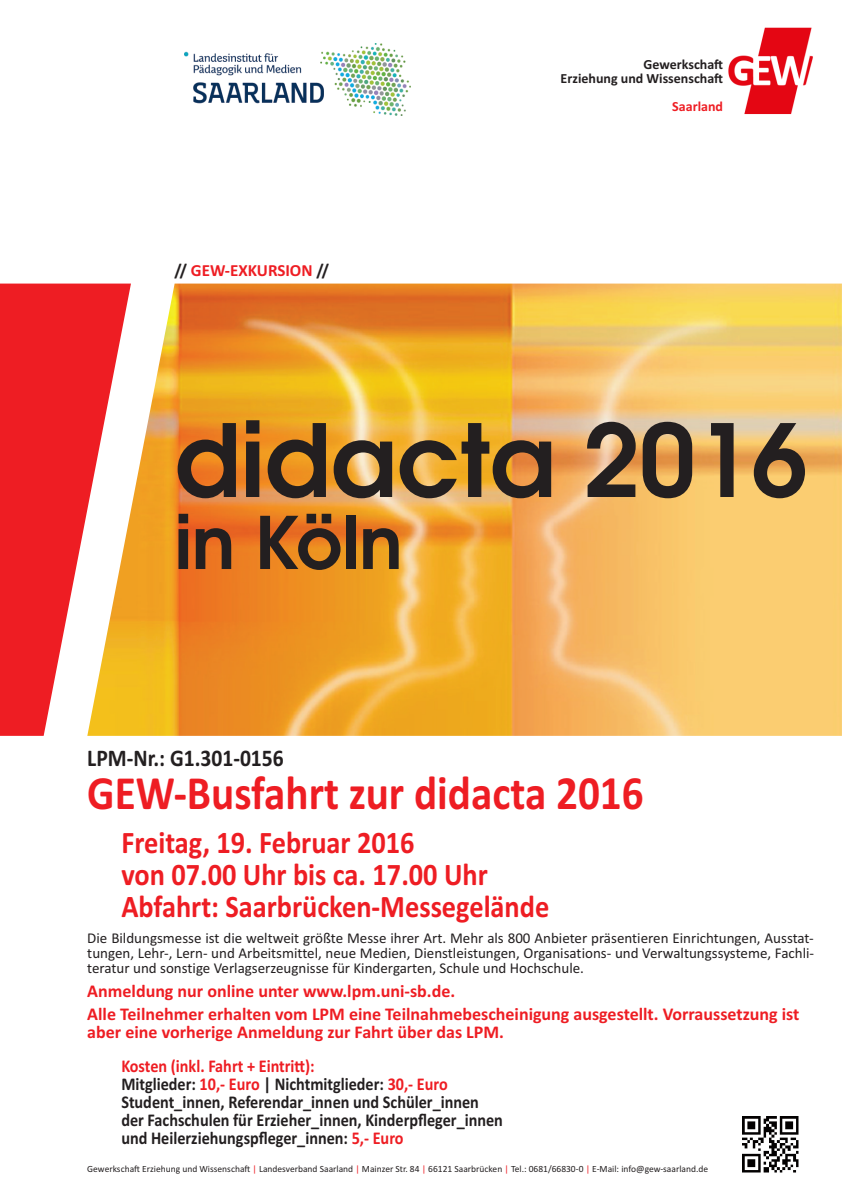
<style>
.page{position:relative;width:842px;height:1191px;background:#fff}
.page>*{position:absolute;margin:0;border:0;box-sizing:border-box;transform-origin:0 0}
.t1{font:700 100px "Te X Gyre Adventor";color:#231f20}
.t2{font:700 72px "Te X Gyre Adventor";color:#231f20}
.t3{font:700 48px "Calibri";color:#ee1d23;scale:.9 1}
.t4{font:700 31.5px/32px "Calibri";color:#ee1d23;scale:.9 1}
.t5{font:700 24px "Calibri";color:#231f20;scale:.9 1}
.t6{font:700 18px/23.7px "Calibri";color:#ee1d23}
.t7{font:700 18px/18px "Calibri";color:#231f20;scale:.9 1}
.t8{font:700 17px "Calibri";color:#ee1d23}
.t9{font:15px/15px "Calibri";color:#231f20;text-align:justify}
.t10{font:700 14px/14px "Calibri";color:#231f20;text-align:right}
.t11{font:700 14px "Calibri";color:#ee1d23}
.t12{font:9.5px "Calibri";color:#231f20}
.s1{color:#231f20}
.s2{color:#ee1d23}
</style>
<div class="page">
<img style="left:184px;top:43px;width:227px;height:72px">
<img style="left:728px;top:28px;width:85px;height:87px">
<img style="left:743px;top:1116px;width:55px;height:56px">
<svg style="left:0;top:283px;width:87px;height:453px;background:#f0373d"></svg>
<img style="left:87px;top:283px;width:755px;height:453px">
<p class="t8" style="left:175px;top:261px;width:156px"><span class="s1">//</span> GEW-EXKURSION <span class="s1">//</span></p>
<p class="t10" style="left:561px;top:57px;width:164px">Gewerkschaft<br>Erziehung und Wissenschaft</p>
<p class="t11" style="left:672px;top:98px;width:52px">Saarland</p>
<h1 class="t1" style="left:175px;top:404px;width:635px">didacta 2016</h1>
<h2 class="t2" style="left:175px;top:502px;width:229px">in Köln</h2>
<h3 class="t5" style="left:87px;top:743px;width:220px">LPM-Nr.: G1.301-0156</h3>
<h3 class="t3" style="left:87px;top:764px;width:620px">GEW-Busfahrt zur didacta 2016</h3>
<h3 class="t4" style="left:121px;top:825px;width:477px">Freitag, 19. Februar 2016<br>von 07.00 Uhr bis ca. 17.00 Uhr<br>Abfahrt: Saarbrücken-Messegelände</h3>
<p class="t9" style="left:87px;top:930px;width:728px">Die Bildungsmesse ist die weltweit größte Messe ihrer Art. Mehr als 800 Anbieter präsentieren Einrichtungen, Ausstat&shy;tungen, Lehr-, Lern- und Arbeitsmittel, neue Medien, Dienstleistungen, Organisations- und Verwaltungssysteme, Fachli&shy;teratur und sonstige Verlagserzeugnisse für Kindergarten, Schule und Hochschule.</p>
<p class="t6" style="left:87px;top:978px;width:713px">Anmeldung nur online unter www.lpm.uni-sb.de.<br>Alle Teilnehmer erhalten vom LPM eine Teilnahmebescheinigung ausgestellt. Vorraussetzung ist</p>
<p class="t6" style="left:121px;top:1015px;width:384px;line-height:33.7px;text-indent:-34px">aber eine vorherige Anmeldung zur Fahrt über das LPM.<br>Kosten (inkl. Fahrt + Eintritt):</p>
<p class="t7" style="left:121px;top:1074px;width:426px">Mitglieder: <span class="s2">10,- Euro</span> | Nichtmitglieder: <span class="s2">30,- Euro </span>Student_innen, Referendar_innen und Schüler_innen der Fachschulen für Erzieher_innen, Kinderpfleger_innen und Heilerziehungspfleger_innen: <span class="s2">5,- Euro</span></p>
<p class="t12" style="left:87px;top:1163px;width:622px">Gewerkschaft Erziehung und Wissenschaft <span class="s2">|</span> Landesverband Saarland <span class="s2">|</span> Mainzer Str. 84 <span class="s2">|</span> 66121 Saarbrücken <span class="s2">|</span> Tel.: 0681/66830-0 <span class="s2">|</span> E-Mail: info@gew-saarland.de</p>
</div>
